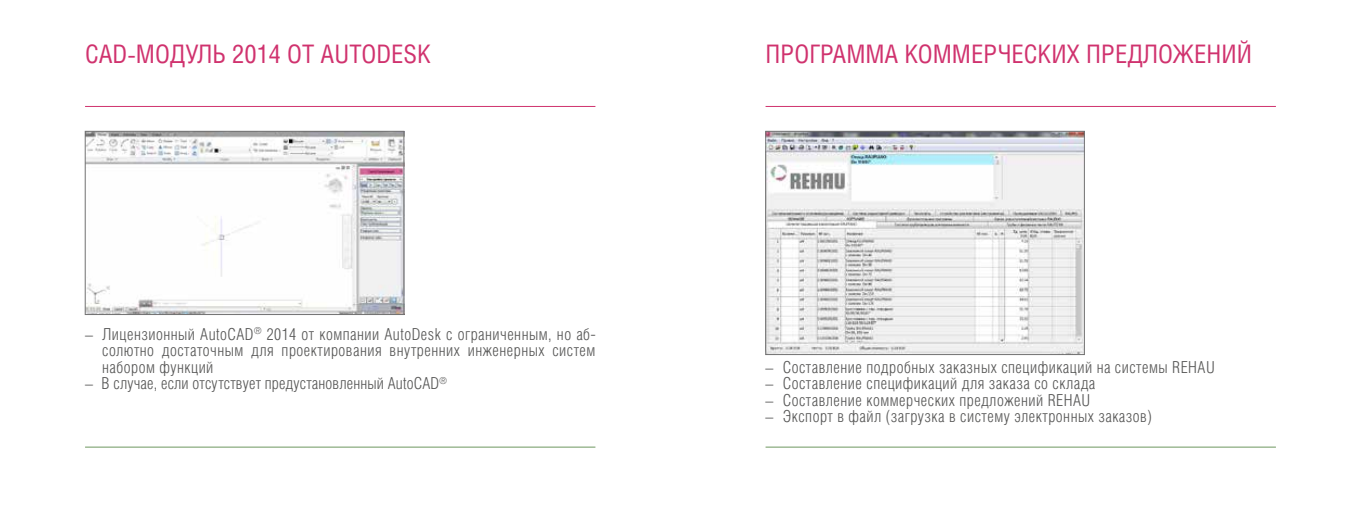
<style>
.page{position:relative;width:1361px;height:511px;background:#fff}
.page>*{position:absolute;margin:0;border:0;box-sizing:border-box;transform-origin:0 0}
.t1{font:25.5px "Helios Cond C";color:#d0326e}
.t2{font:16.5px/16.5px "Helios Cond Light C";letter-spacing:.03em;color:#565655;text-align:justify}
.t3{font:16.5px "Helios Cond Light C";letter-spacing:.01em;color:#565655}
</style>
<div class="page">
<hr style="left:85px;top:106px;width:510px;height:1px;background:#d0326e">
<hr style="left:765px;top:106px;width:511px;height:1px;background:#d0326e">
<hr style="left:85px;top:446px;width:510px;height:1px;background:#6e9861">
<hr style="left:765px;top:446px;width:511px;height:1px;background:#6e9861">
<img style="left:87px;top:133px;width:315px;height:179px">
<div style="left:85px;top:131px;width:319px;height:183px;border:1px solid #737373"></div>
<img style="left:767px;top:133px;width:315px;height:219px">
<div style="left:765px;top:131px;width:319px;height:223px;border:1px solid #737373"></div>
<h1 class="t1" style="left:85px;top:38px;width:347px">CAD-МОДУЛЬ 2014 ОТ AUTODESK</h1>
<h1 class="t1" style="left:765px;top:38px;width:488px">ПРОГРАММА КОММЕРЧЕСКИХ ПРЕДЛОЖЕНИЙ</h1>
<p class="t2" style="left:102px;top:325px;width:495px;text-indent:-17px">– Лицензионный AutoCAD<sup>®</sup> 2014 от компании AutoDesk с ограниченным, но аб&shy;солютно достаточным для проектирования внутренних инженерных систем набором функций</p>
<p class="t3" style="left:85px;top:374px;width:363px">– В случае, если отсутствует предустановленный AutoCAD<sup>®</sup></p>
<p class="t2" style="left:765px;top:358px;width:451px">– Составление подробных заказных спецификаций на системы REHAU</p>
<p class="t2" style="left:765px;top:374px;width:331px">– Составление спецификаций для заказа со склада</p>
<p class="t2" style="left:765px;top:391px;width:326px">– Составление коммерческих предложений REHAU</p>
<p class="t2" style="left:765px;top:407px;width:388px">– Экспорт в файл (загрузка в систему электронных заказов)</p>
</div>
